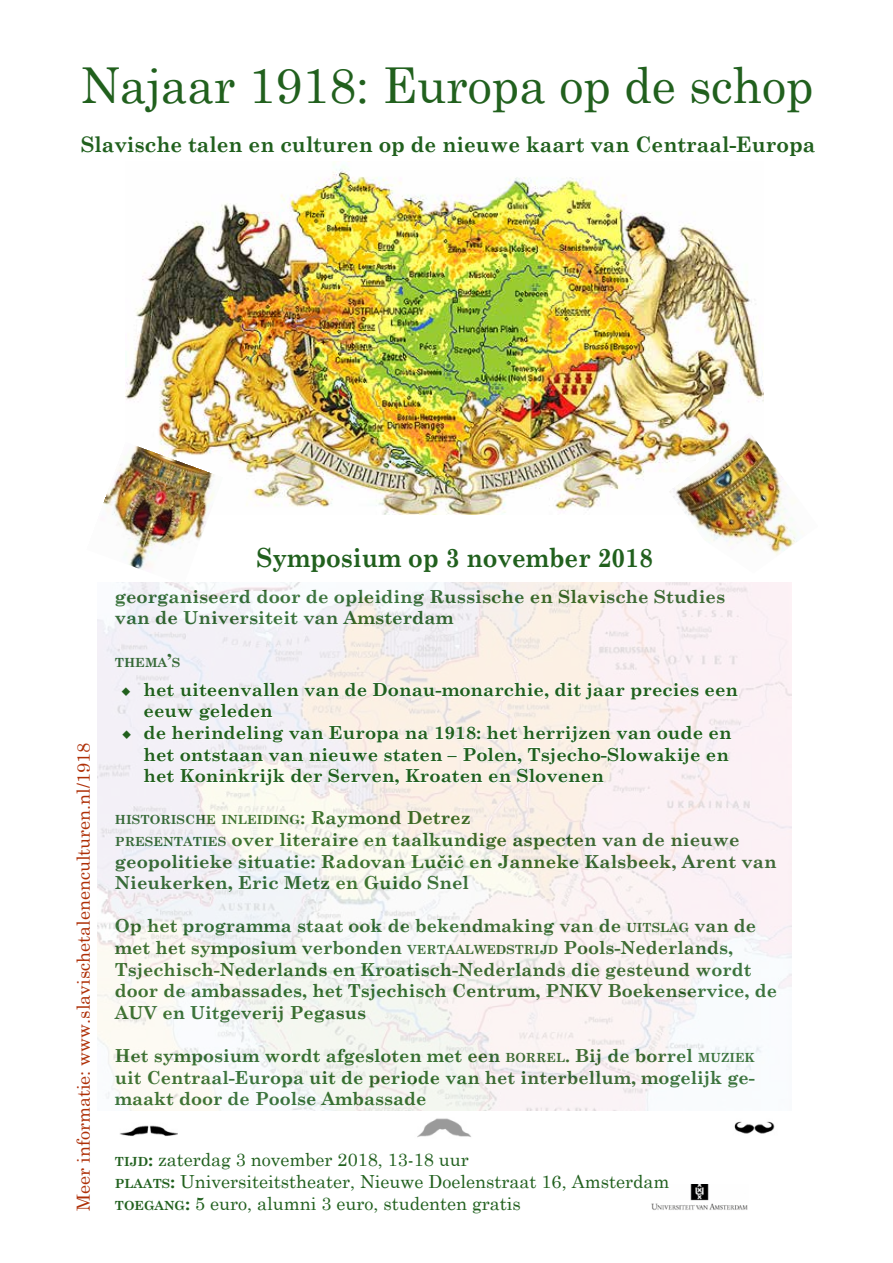
<style>
.page{position:relative;width:893px;height:1263px;background:#fff}
.page>*{position:absolute;margin:0;border:0;box-sizing:border-box;transform-origin:0 0}
.t1{font:49.5px "Century Schoolbook";color:#21601d}
.t2{font:700 26.4px "Century Schoolbook";color:#21601d;scale:.91 1}
.t3{font:700 21.45px "Century Schoolbook";color:#21601d;scale:.96 1}
.t4{font:21px/43.5px "Minion Pro";color:#21601d}
.t5{font:700 18px/21.6px "Century Schoolbook";color:#21601d}
.t6{font:18px/21.6px "Century Schoolbook";color:#21601d}
.t7{font:18px "Century Schoolbook";color:#af3007}
.t8{font:700 12.6px "Century Schoolbook";color:#21601d}
.s1{font-size:18px}
.s2{font-size:12.6px}
.s3{font-weight:700;font-size:12.6px}
.s4{font-weight:700}
</style>
<div class="page">
<img style="left:651px;top:1184px;width:97px;height:26px">
<img style="left:126px;top:162px;width:638px;height:352px">
<img style="left:103px;top:442px;width:120px;height:127px">
<img style="left:669px;top:432px;width:128px;height:123px">
<img style="left:734px;top:1121px;width:41px;height:13px">
<img style="left:120px;top:1125px;width:58px;height:11px">
<img style="left:417px;top:1118px;width:54px;height:19px">
<svg style="left:651px;top:1184px;width:18px;height:8px"></svg>
<img style="left:97px;top:582px;width:694px;height:528px">
<svg style="left:143px;top:682px;width:595px;height:104px"></svg>
<h1 class="t1" style="left:81px;top:44px;width:734px">Najaar 1918: Europa op de schop</h1>
<p class="t3" style="left:81px;top:128px;width:767px">Slavische talen en culturen op de nieuwe kaart van Centraal-Europa</p>
<p class="t7" style="left:68px;top:1211px;width:470px;rotate:-90deg">Meer informatie: www.slavischetalenenculturen.nl/1918</p>
<h2 class="t2" style="left:256px;top:537px;width:437px">Symposium op 3 november 2018</h2>
<p class="t5" style="left:115px;top:584px;width:612px">georganiseerd door de opleiding Russische en Slavische Studies van de Universiteit van Amsterdam</p>
<p class="t8" style="left:115px;top:653px;width:67px">THEMA<span class="s1">’</span>S</p>
<p class="t5" style="left:143px;top:678px;width:596px">het uiteenvallen van de Donau-monarchie, dit jaar precies een eeuw geleden<br>de herindeling van Europa na 1918: het herrijzen van oude en het ontstaan van nieuwe staten – Polen, Tsjecho-Slowakije en het Koninkrijk der Serven, Kroaten en Slovenen</p>
<p class="t4" style="left:121px;top:668px;width:12px">◆ ◆</p>
<p class="t8" style="left:115px;top:810px;width:357px">HISTORISCHE INLEIDING<span class="s1">: Raymond Detrez</span></p>
<p class="t5" style="left:115px;top:828px;width:663px"><span class="s2">PRESENTATIES</span> over literaire en taalkundige aspecten van de nieuwe geopolitieke situatie: Radovan Lučić en Janneke Kalsbeek, Arent van<br>Nieukerken, Eric Metz en Guido Snel</p>
<p class="t5" style="left:115px;top:914px;width:664px">Op het programma staat ook de bekendmaking van de <span class="s2">UITSLAG</span> van de met het symposium verbonden <span class="s2">VERTAALWEDSTRIJD</span> Pools-Nederlands, Tsjechisch-Nederlands en Kroatisch-Nederlands die gesteund wordt door de ambassades, het Tsjechisch Centrum, PNKV Boekenservice, de AUV en Uitgeverij Pegasus</p>
<p class="t5" style="left:115px;top:1044px;width:641px;text-align:justify">Het symposium wordt afgesloten met een <span class="s2">BORREL</span>. Bij de borrel <span class="s2">MUZIEK </span>uit Centraal-Europa uit de periode van het interbellum, mogelijk ge&shy;maakt door de Poolse Ambassade</p>
<p class="t6" style="left:115px;top:1147px;width:556px"><span class="s3">TIJD</span><span class="s4">:</span> zaterdag 3 november 2018, 13-18 uur<br><span class="s3">PLAATS</span><span class="s4">:</span> Universiteitstheater, Nieuwe Doelenstraat 16, Amsterdam<br><span class="s3">TOEGANG</span><span class="s4">:</span> 5 euro, alumni 3 euro, studenten gratis</p>
</div>
